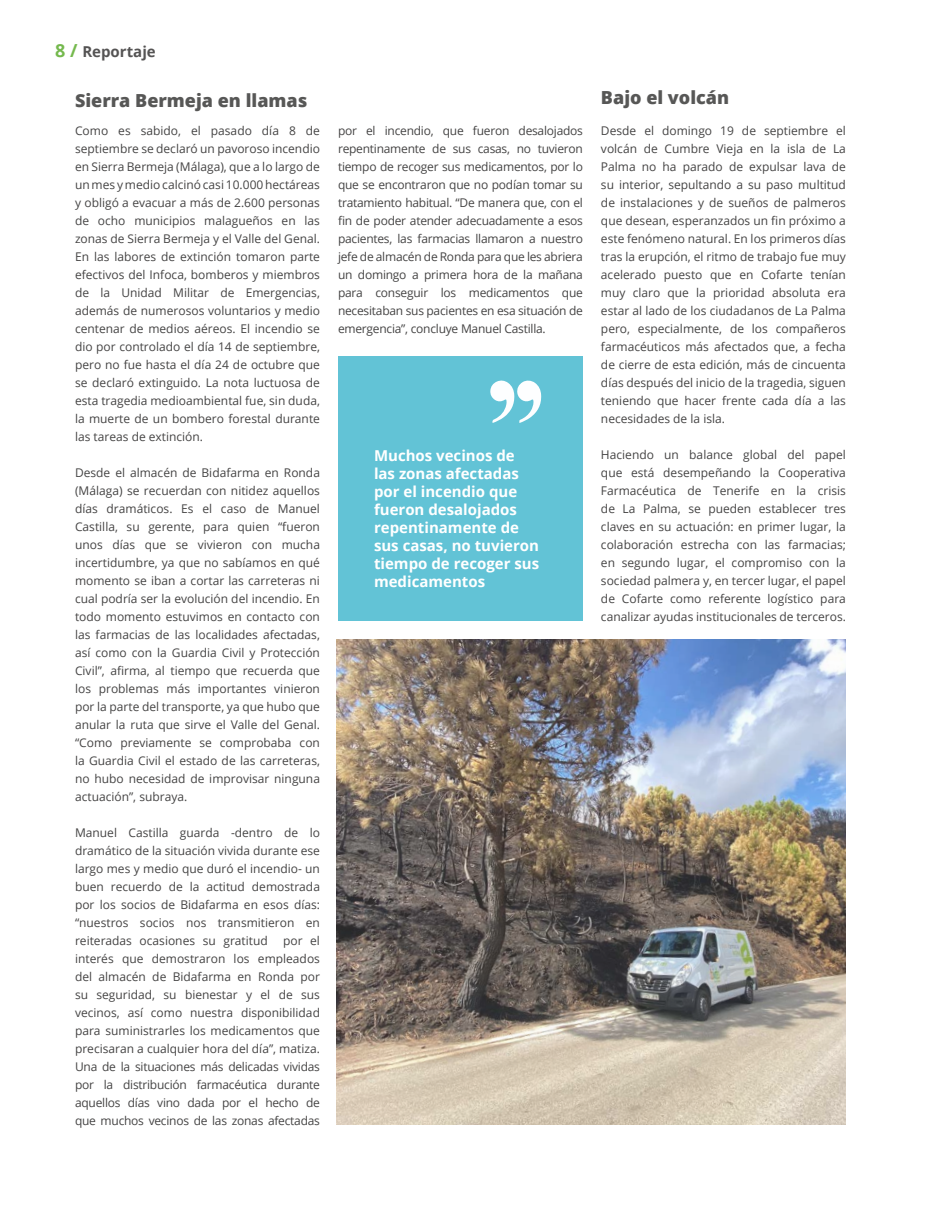
<style>
.page{position:relative;width:936px;height:1212px;background:#fff}
.page>*{position:absolute;margin:0;border:0;box-sizing:border-box;transform-origin:0 0}
.t1{font:800 18px "Open Sans";color:#575756}
.t2{font:700 15px/18px "Open Sans";color:#fff}
.t3{font:700 15px "Open Sans";color:#555454}
.t4{font:12px/18px "Open Sans";color:#454444;text-align:justify}
.s1{font-size:18px;color:#75b94e}
</style>
<div class="page">
<div style="left:338px;top:356px;width:245px;height:264px;background:#62c3d6"></div>
<svg style="left:490px;top:380px;width:51px;height:43px"></svg>
<img style="left:336px;top:639px;width:509px;height:486px">
<p class="t3" style="left:55px;top:41px;width:102px"><span class="s1">8 /</span> Reportaje</p>
<h1 class="t1" style="left:75px;top:87px;width:234px">Sierra Bermeja en llamas</h1>
<p class="t4" style="left:75px;top:121px;width:246px">Como es sabido, el pasado día 8 de septiembre se declaró un pavoroso incendio en Sierra Bermeja (Málaga), que a lo largo de un mes y medio calcinó casi 10.000 hectáreas y obligó a evacuar a más de 2.600 personas de ocho municipios malagueños en las zonas de Sierra Bermeja y el Valle del Genal.<br>En las labores de extinción tomaron parte efectivos del Infoca, bomberos y miembros de la Unidad Militar de Emergencias, además de numerosos voluntarios y medio centenar de medios aéreos. El incendio se dio por controlado el día 14 de septiembre, pero no fue hasta el día 24 de octubre que se declaró extinguido. La nota luctuosa de esta tragedia medioambiental fue, sin duda, la muerte de un bombero forestal durante las tareas de extinción.</p>
<p class="t4" style="left:75px;top:463px;width:246px">Desde el almacén de Bidafarma en Ronda (Málaga) se recuerdan con nitidez aquellos días dramáticos. Es el caso de Manuel Castilla, su gerente, para quien “fueron unos días que se vivieron con mucha incertidumbre, ya que no sabíamos en qué momento se iban a cortar las carreteras ni cual podría ser la evolución del incendio. En todo momento estuvimos en contacto con las farmacias de las localidades afectadas, así como con la Guardia Civil y Protección Civil”, afirma, al tiempo que recuerda que los problemas más importantes vinieron por la parte del transporte, ya que hubo que anular la ruta que sirve el Valle del Genal. “Como previamente se comprobaba con la Guardia Civil el estado de las carreteras, no hubo necesidad de improvisar ninguna actuación”, subraya.</p>
<p class="t4" style="left:75px;top:823px;width:246px">Manuel Castilla guarda -dentro de lo dramático de la situación vivida durante ese largo mes y medio que duró el incendio- un buen recuerdo de la actitud demostrada por los socios de Bidafarma en esos días: “nuestros socios nos transmitieron en reiteradas ocasiones su gratitud</p>
<p class="t4" style="left:75px;top:931px;width:246px;text-indent:208px">por el interés que demostraron los empleados del almacén de Bidafarma en Ronda por su seguridad, su bienestar y el de sus vecinos, así como nuestra disponibilidad para suministrarles los medicamentos que precisaran a cualquier hora del día”, matiza.<br>Una de la situaciones más delicadas vividas por la distribución farmacéutica durante aquellos días vino dada por el hecho de que muchos vecinos de las zonas afectadas</p>
<p class="t4" style="left:338px;top:121px;width:246px">por el incendio, que fueron desalojados repentinamente de sus casas, no tuvieron tiempo de recoger sus medicamentos, por lo que se encontraron que no podían tomar su tratamiento habitual. “De manera que, con el fin de poder atender adecuadamente a esos pacientes, las farmacias llamaron a nuestro jefe de almacén de Ronda para que les abriera un domingo a primera hora de la mañana para conseguir los medicamentos que necesitaban sus pacientes en esa situación de emergencia”, concluye Manuel Castilla.</p>
<p class="t2" style="left:374px;top:447px;width:167px">Muchos vecinos de las zonas afectadas por el incendio que fueron desalojados repentinamente de sus casas, no tuvieron tiempo de recoger sus medicamentos</p>
<h1 class="t1" style="left:601px;top:84px;width:130px">Bajo el volcán</h1>
<p class="t4" style="left:601px;top:121px;width:246px">Desde el domingo 19 de septiembre el volcán de Cumbre Vieja en la isla de La Palma no ha parado de expulsar lava de su interior, sepultando a su paso multitud de instalaciones y de sueños de palmeros que desean, esperanzados un fin próximo a este fenómeno natural. En los primeros días tras la erupción, el ritmo de trabajo fue muy acelerado puesto que en Cofarte tenían muy claro que la prioridad absoluta era estar al lado de los ciudadanos de La Palma pero, especialmente, de los compañeros farmacéuticos más afectados que, a fecha de cierre de esta edición, más de cincuenta días después del inicio de la tragedia, siguen teniendo que hacer frente cada día a las necesidades de la isla.</p>
<p class="t4" style="left:601px;top:445px;width:246px">Haciendo un balance global del papel que está desempeñando la Cooperativa Farmacéutica de Tenerife en la crisis de La Palma, se pueden establecer tres claves en su actuación: en primer lugar, la colaboración estrecha con las farmacias; en segundo lugar, el compromiso con la sociedad palmera y, en tercer lugar, el papel de Cofarte como referente logístico para canalizar ayudas institucionales de terceros.</p>
</div>
